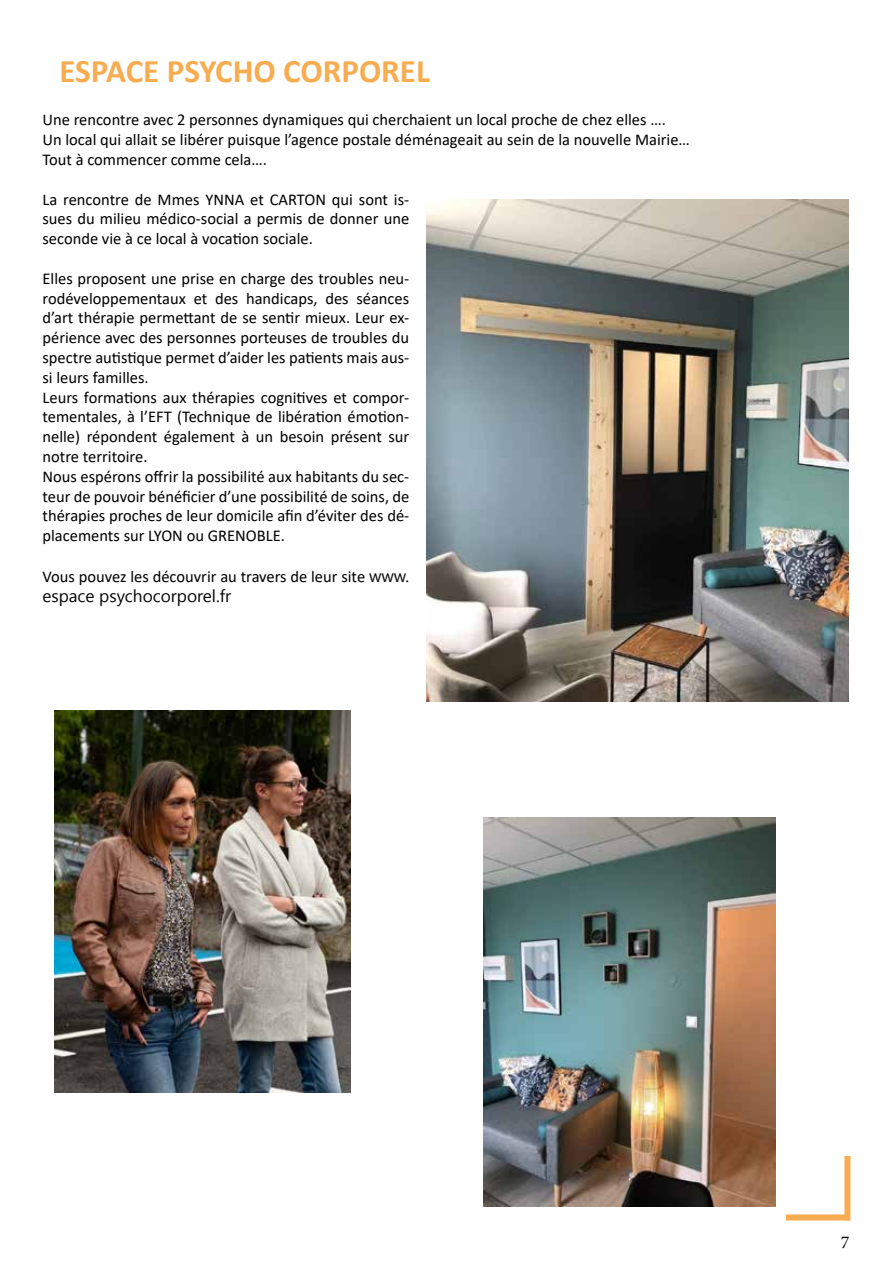
<style>
.page{position:relative;width:893px;height:1263px;background:#fff}
.page>*{position:absolute;margin:0;border:0;box-sizing:border-box;transform-origin:0 0}
.t1{font:700 33px "Calibri";color:#f8ac50}
.t2{font:18px "Minion Pro";color:#000}
.t3{font:17.25px "Segoe UI Historic";color:#050505}
.t4{font:16.5px/19.8px "Calibri";color:#000}
.s1{font-family:"Segoe UI Historic";font-size:17.25px;color:#050505}
</style>
<div class="page">
<div style="left:844px;top:1156px;width:6px;height:64px;background:#f8ac50"></div>
<div style="left:786px;top:1214px;width:64px;height:6px;background:#f8ac50"></div>
<img style="left:54px;top:710px;width:296px;height:383px">
<img style="left:426px;top:200px;width:422px;height:502px">
<img style="left:483px;top:817px;width:292px;height:389px">
<h1 class="t1" style="left:60px;top:48px;width:372px">ESPACE PSYCHO CORPOREL</h1>
<p class="t4" style="left:43px;top:110px;width:649px">Une rencontre avec 2 personnes dynamiques qui cherchaient un local proche de chez elles ….<br>Un local qui allait se libérer puisque l’agence postale déménageait au sein de la nouvelle Mairie…<br>Tout à commencer comme cela….</p>
<p class="t4" style="left:43px;top:189px;width:368px;text-align:justify">La rencontre de Mmes YNNA et CARTON qui sont is&shy;sues du milieu médico-social a permis de donner une seconde vie à ce local à vocation sociale.</p>
<p class="t4" style="left:43px;top:268px;width:368px">Elles proposent une prise en charge des troubles neu&shy;rodéveloppementaux et des handicaps, des séances d’art thérapie permettant de se sentir mieux. Leur ex&shy;périence avec des personnes porteuses de troubles du spectre autistique permet d’aider les patients mais aus&shy;si leurs familles.<br>Leurs formations aux thérapies cognitives et compor&shy;tementales, à l’EFT (Technique de libération émotion&shy;nelle) répondent également à un besoin présent sur notre territoire.<br>Nous espérons offrir la possibilité aux habitants du sec&shy;teur de pouvoir bénéficier d’une possibilité de soins, de thérapies proches de leur domicile afin d’éviter des dé&shy;placements sur LYON ou GRENOBLE.</p>
<p class="t4" style="left:43px;top:566px;width:368px">Vous pouvez les découvrir au travers de leur site <span class="s1">www.</span></p>
<p class="t3" style="left:43px;top:586px;width:190px">espace psychocorporel.fr</p>
<p class="t2" style="left:841px;top:1230px;width:10px">7</p>
</div>
